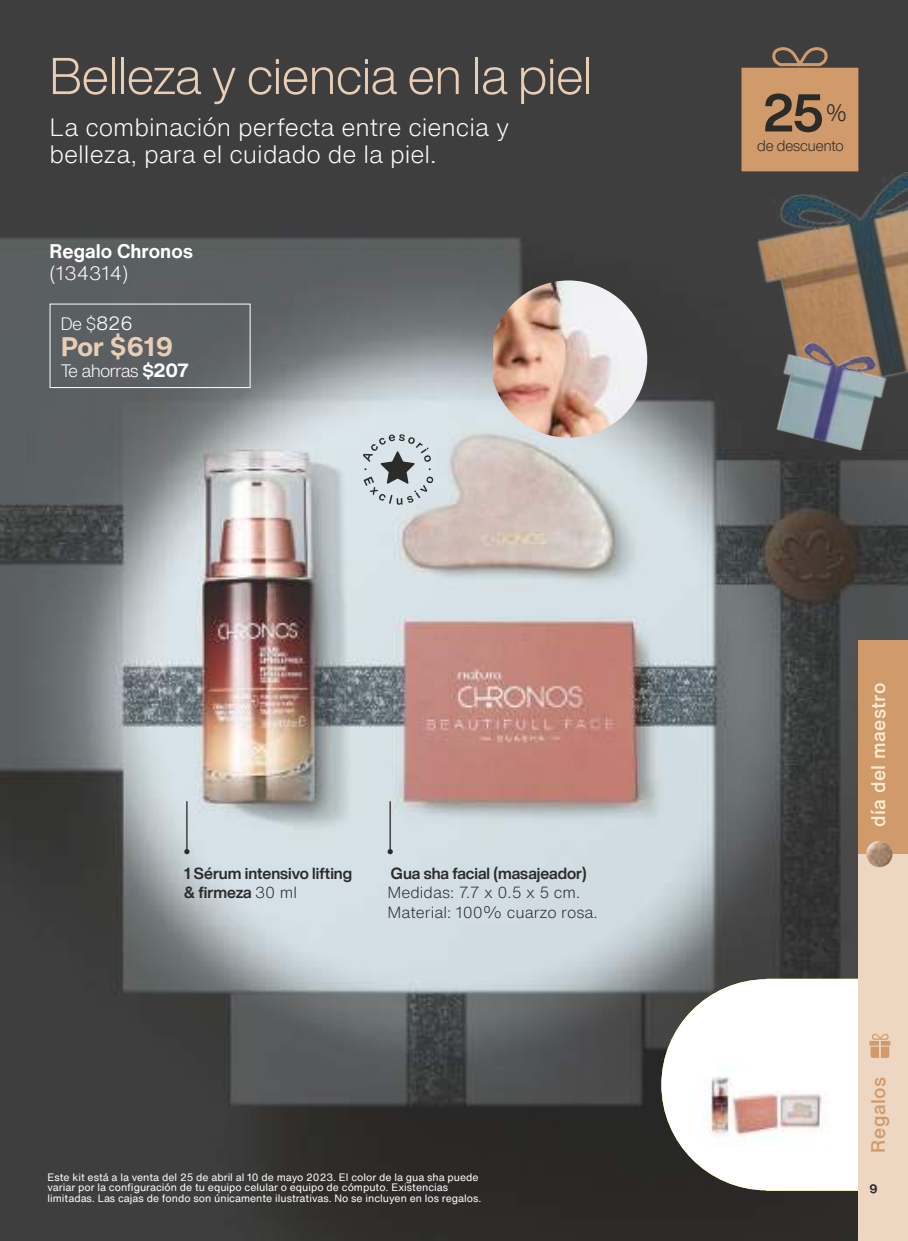
<style>
.page{position:relative;width:908px;height:1241px;background:#fff}
.page>*{position:absolute;margin:0;border:0;box-sizing:border-box;transform-origin:0 0}
.t1{font:700 52.15px "Helvetica Now Display";color:#2b2b2a}
.t2{font:300 50.75px "Helvetica Now Display";color:#e7ceb6}
.t3{font:300 24.5px/26.2px "Helvetica Now Text";color:#fff}
.t4{font:700 24.5px "Helvetica Now Micro";letter-spacing:-.05em;color:#e7ceb6}
.t5{font:300 23.45px "Helvetica Now Display";color:#2b2b2a}
.t6{font:700 19.25px "Helvetica Now Text";color:#fff}
.t7{font:500 19.25px "Helvetica Now Text";letter-spacing:.02em;color:#fbedd4}
.t8{font:300 19.25px "Helvetica Now Text";color:#fff}
.t9{font:500 19.25px "Helvetica Now Text";letter-spacing:.02em;color:#d19a6a}
.t10{font:300 17.5px "Helvetica Now Text";letter-spacing:-.05em;color:#fff}
.t11{font:700 15.75px/19.2px "Helvetica Now Display";color:#2b2b2a}
.t12{font:300 15.75px/19.2px "Helvetica Now Text";color:#2b2b2a}
.t13{font:300 14.88px "Helvetica Now Display";color:#2b2b2a}
.t14{font:700 12.25px "Helvetica Now Text";color:#2b2b2a}
.t15{font:10.5px/10.5px "Helvetica Now Text";color:#fff}
.s1{font-family:"Helvetica Now Micro"}
.s2{font-weight:700}
.s3{font-family:"Helvetica Now Micro";font-weight:700}
.s4{font-family:"Helvetica Now Text";font-weight:300}
</style>
<div class="page">
<img style="left:0;top:0;width:908px;height:1240px">
<hr style="left:186px;top:801px;width:2px;height:50px;background:#2b2b2a">
<svg style="left:184px;top:848px;width:5px;height:6px"></svg>
<hr style="left:389px;top:801px;width:2px;height:50px;background:#2b2b2a">
<svg style="left:387px;top:848px;width:6px;height:6px"></svg>
<img style="left:661px;top:978px;width:197px;height:212px">
<img style="left:741px;top:155px;width:167px;height:253px">
<img style="left:766px;top:329px;width:129px;height:129px">
<svg style="left:363px;top:434px;width:70px;height:70px;background:#b9c2c7"></svg>
<div style="left:50px;top:303px;width:201px;height:85px;border:1px solid #fff"></div>
<img style="left:493px;top:280px;width:154px;height:157px">
<svg style="left:771px;top:43px;width:58px;height:25px"></svg>
<div style="left:741px;top:68px;width:117px;height:103px;background:#d19a6a"></div>
<div style="left:858px;top:853px;width:50px;height:387px;background:#edd7c2"></div>
<svg style="left:869px;top:1033px;width:21px;height:24px"></svg>
<div style="left:858px;top:640px;width:50px;height:213px;background:#d19a6a"></div>
<img style="left:866px;top:841px;width:26px;height:26px">
<h2 class="t2" style="left:50px;top:42px;width:544px">Belleza y ciencia en la piel</h2>
<h3 class="t3" style="left:50px;top:114px;width:461px">La combinación perfecta entre ciencia y belleza, para el cuidado de la piel.</h3>
<h3 class="t6" style="left:50px;top:236px;width:145px">Regalo Chronos</h3>
<h3 class="t8" style="left:50px;top:259px;width:80px">(134314)</h3>
<h3 class="t10" style="left:60px;top:311px;width:74px">De $<span class="s1">826</span></h3>
<h3 class="t4" style="left:60px;top:328px;width:115px">Por $619</h3>
<h3 class="t10" style="left:60px;top:357px;width:131px">Te ahorras <span class="s2">$</span><span class="s3">207</span></h3>
<h3 class="t11" style="left:184px;top:863px;width:169px">1 Sérum intensivo lifting &amp; firmeza <span class="s4">30 ml</span></h3>
<h3 class="t11" style="left:391px;top:863px;width:197px">Gua sha facial (masajeador)</h3>
<h3 class="t12" style="left:387px;top:882px;width:212px">Medidas: 7.7 x 0.5 x 5 cm.<br>Material: 100% cuarzo rosa.</h3>
<p class="t15" style="left:48px;top:1171px;width:435px">Este kit está a la venta del 25 de abril al 10 de mayo 2023. El color de la gua sha puede variar por la configuración de tu equipo celular o equipo de cómputo. Existencias limitadas. Las cajas de fondo son únicamente ilustrativas. No se incluyen en los regalos.</p>
<h1 class="t1" style="left:763px;top:77px;width:62px">25</h1>
<h3 class="t5" style="left:827px;top:97px;width:21px">%</h3>
<h3 class="t13" style="left:757px;top:135px;width:88px">de descuento</h3>
<h3 class="t7" style="left:864px;top:826px;width:146px;rotate:-90deg">día del maestro</h3>
<h3 class="t9" style="left:864px;top:1152px;width:77px;rotate:-90deg">Regalos</h3>
<p class="t14" style="left:869px;top:1179px;width:10px">9</p>
</div>
